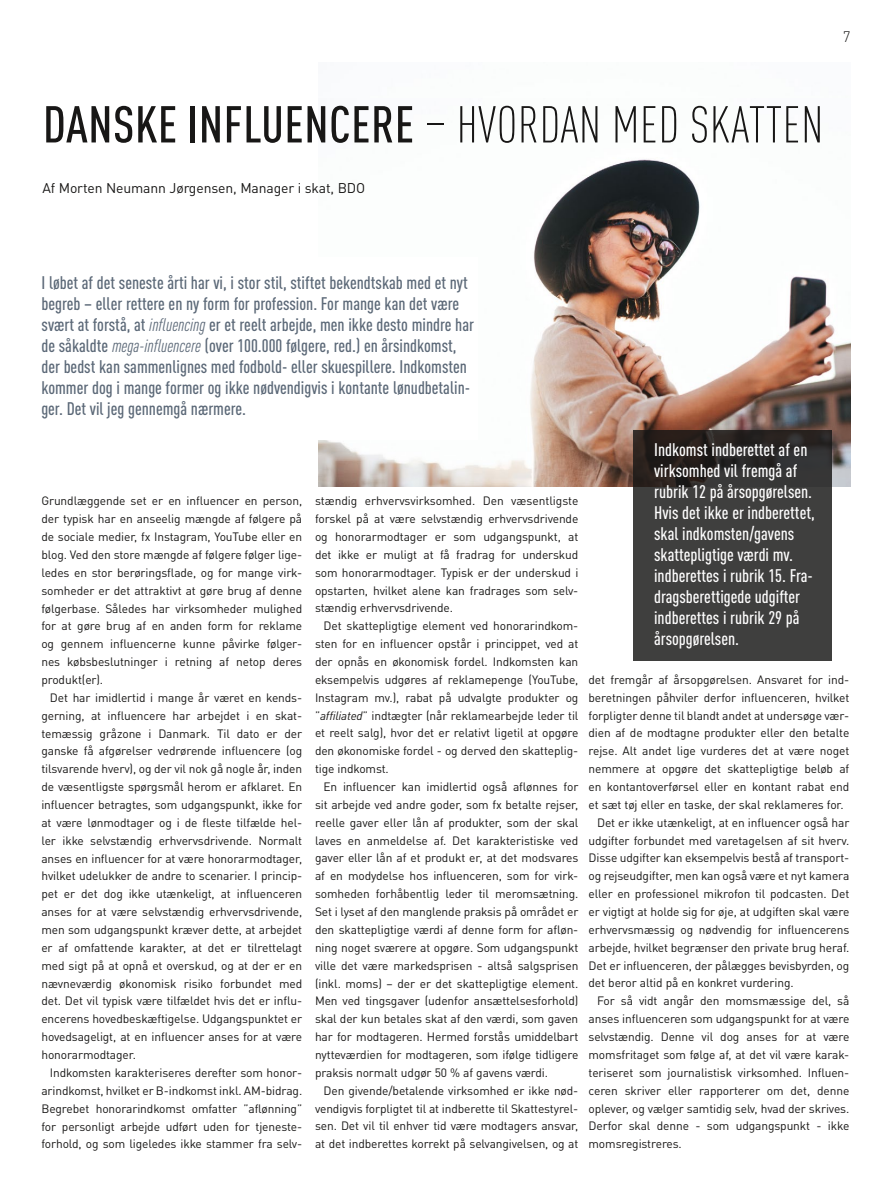
<style>
.page{position:relative;width:893px;height:1191px;background:#fff}
.page>*{position:absolute;margin:0;border:0;box-sizing:border-box;transform-origin:0 0}
.t1{font:300 condensed 51px "DINOT";letter-spacing:.01em;color:#181716}
.t2{font:500 condensed 18px/21px "DINOT";color:#5b6877}
.t3{font:500 condensed 18px/21px "DINOT";color:#fff}
.t4{font:300 15px "DINOT";color:#181716}
.t5{font:13.95px "DINOT";letter-spacing:-.01em;color:#181716}
.t6{font:12px/17.9px "DINOT";letter-spacing:-.01em;color:#181716;text-align:justify}
.s1{font-weight:500}
.s2{font-weight:400;font-style:italic}
.s3{font-style:italic}
</style>
<div class="page">
<img style="left:319px;top:159px;width:532px;height:328px">
<div style="left:41px;top:257px;width:437px;height:183px;background:#fff"></div>
<svg style="left:634px;top:431px;width:198px;height:230px;background:#3a3938"></svg>
<p class="t4" style="left:843px;top:27px;width:9px">7</p>
<h1 class="t1" style="left:43px;top:95px;width:782px"><span class="s1">DANSKE INFLUENCERE</span> – HVORDAN MED SKATTEN</h1>
<p class="t5" style="left:43px;top:179px;width:324px">Af Morten Neumann Jørgensen, Manager i skat, BDO</p>
<p class="t2" style="left:41px;top:272px;width:434px">I løbet af det seneste årti har vi, i stor stil, stiftet bekendtskab med et nyt begreb – eller rettere en ny form for profession. For mange kan det være svært at forstå, at <span class="s2">influencing</span> er et reelt arbejde, men ikke desto mindre har de såkaldte <span class="s2">mega-influencere</span> (over 100.000 følgere, red.) en årsindkomst, der bedst kan sammenlignes med fodbold- eller skuespillere. Indkomsten kommer dog i mange former og ikke nødvendigvis i kontante lønudbetalin&shy;ger. Det vil jeg gennemgå nærmere.</p>
<p class="t6" style="left:41px;top:492px;width:262px">Grundlæggende set er en influencer en person, der typisk har en anseelig mængde af følgere på de sociale medier, fx Instagram, YouTube eller en blog. Ved den store mængde af følgere følger lige&shy;ledes en stor berøringsflade, og for mange virk&shy;somheder er det attraktivt at gøre brug af denne følgerbase. Således har virksomheder mulighed for at gøre brug af en anden form for reklame og gennem influencerne kunne påvirke følger&shy;nes købsbeslutninger i retning af netop deres produkt(er).</p>
<p class="t6" style="left:41px;top:688px;width:262px;text-indent:9px">Det har imidlertid i mange år været en kends&shy;gerning, at influencere har arbejdet i en skat&shy;temæssig gråzone i Danmark. Til dato er der ganske få afgørelser vedrørende influencere (og tilsvarende hverv), og der vil nok gå nogle år, inden de væsentligste spørgsmål herom er afklaret. En influencer betragtes, som udgangspunkt, ikke for at være lønmodtager og i de fleste tilfælde hel&shy;ler ikke selvstændig erhvervsdrivende. Normalt anses en influencer for at være honorarmodtager, hvilket udelukker de andre to scenarier. I princip&shy;pet er det dog ikke utænkeligt, at influenceren anses for at være selvstændig erhvervsdrivende, men som udgangspunkt kræver dette, at arbejdet er af omfattende karakter, at det er tilrettelagt med sigt på at opnå et overskud, og at der er en nævneværdig økonomisk risiko forbundet med det. Det vil typisk være tilfældet hvis det er influ&shy;encerens hovedbeskæftigelse. Udgangspunktet er hovedsageligt, at en influencer anses for at være honorarmodtager.</p>
<p class="t6" style="left:41px;top:1063px;width:262px;text-indent:8px">Indkomsten karakteriseres derefter som honor&shy;arindkomst, hvilket er B-indkomst inkl. AM-bidrag.<br>Begrebet honorarindkomst omfatter ”aflønning” for personligt arbejde udført uden for tjeneste&shy;forhold, og som ligeledes ikke stammer fra selv-</p>
<p class="t6" style="left:315px;top:492px;width:265px">stændig erhvervsvirksomhed. Den væsentligste forskel på at være selvstændig erhvervsdrivende og honorarmodtager er som udgangspunkt, at det ikke er muligt at få fradrag for underskud som honorarmodtager. Typisk er der underskud i opstarten, hvilket alene kan fradrages som selv&shy;stændig erhvervsdrivende.</p>
<p class="t6" style="left:315px;top:617px;width:265px;text-indent:9px">Det skattepligtige element ved honorarindkom&shy;sten for en influencer opstår i princippet, ved at der opnås en økonomisk fordel. Indkomsten kan eksempelvis udgøres af reklamepenge (YouTube, Instagram mv.), rabat på udvalgte produkter og ”<span class="s3">affiliated</span>” indtægter (når reklamearbejde leder til et reelt salg), hvor det er relativt ligetil at opgøre den økonomiske fordel - og derved den skatteplig&shy;tige indkomst.</p>
<p class="t6" style="left:315px;top:777px;width:265px;text-indent:9px">En influencer kan imidlertid også aflønnes for sit arbejde ved andre goder, som fx betalte rejser, reelle gaver eller lån af produkter, som der skal laves en anmeldelse af. Det karakteristiske ved gaver eller lån af et produkt er, at det modsvares af en modydelse hos influenceren, som for virk&shy;somheden forhåbentlig leder til meromsætning.<br>Set i lyset af den manglende praksis på området er den skattepligtige værdi af denne form for afløn&shy;ning noget sværere at opgøre. Som udgangspunkt ville det være markedsprisen - altså salgsprisen (inkl. moms) – der er det skattepligtige element.<br>Men ved tingsgaver (udenfor ansættelsesforhold) skal der kun betales skat af den værdi, som gaven har for modtageren. Hermed forstås umiddelbart nytteværdien for modtageren, som ifølge tidligere praksis normalt udgør 50 % af gavens værdi.</p>
<p class="t6" style="left:315px;top:1081px;width:265px;text-indent:9px">Den givende/betalende virksomhed er ikke nød&shy;vendigvis forpligtet til at indberette til Skattestyrel&shy;sen. Det vil til enhver tid være modtagers ansvar, at det indberettes korrekt på selvangivelsen, og at</p>
<p class="t3" style="left:654px;top:439px;width:162px">Indkomst indberettet af en virksomhed vil fremgå af rubrik 12 på årsopgørelsen.<br>Hvis det ikke er indberettet, skal indkomsten/gavens skattepligtige værdi mv. indberettes i rubrik 15. Fra&shy;dragsberettigede udgifter indberettes i rubrik 29 på årsopgørelsen.</p>
<p class="t6" style="left:589px;top:670px;width:262px">det fremgår af årsopgørelsen. Ansvaret for ind-</p>
<p class="t6" style="left:589px;top:688px;width:262px">beretningen påhviler derfor influenceren, hvilket</p>
<p class="t6" style="left:589px;top:706px;width:262px">forpligter denne til blandt andet at undersøge vær-</p>
<p class="t6" style="left:589px;top:724px;width:262px">dien af de modtagne produkter eller den betalte</p>
<p class="t6" style="left:589px;top:742px;width:262px">rejse. Alt andet lige vurderes det at være noget</p>
<p class="t6" style="left:589px;top:759px;width:262px">nemmere at opgøre det skattepligtige beløb af</p>
<p class="t6" style="left:589px;top:777px;width:262px">en kontantoverførsel eller en kontant rabat end</p>
<p class="t6" style="left:589px;top:795px;width:257px">et sæt tøj eller en taske, der skal reklameres for.</p>
<p class="t6" style="left:597px;top:813px;width:254px">Det er ikke utænkeligt, at en influencer også har</p>
<p class="t6" style="left:589px;top:831px;width:262px">udgifter forbundet med varetagelsen af sit hverv.</p>
<p class="t6" style="left:589px;top:849px;width:262px">Disse udgifter kan eksempelvis bestå af transport-</p>
<p class="t6" style="left:589px;top:867px;width:262px">og rejseudgifter, men kan også være et nyt kamera</p>
<p class="t6" style="left:589px;top:884px;width:262px">eller en professionel mikrofon til podcasten. Det</p>
<p class="t6" style="left:589px;top:902px;width:262px">er vigtigt at holde sig for øje, at udgiften skal være</p>
<p class="t6" style="left:589px;top:920px;width:262px">erhvervsmæssig og nødvendig for influencerens</p>
<p class="t6" style="left:589px;top:938px;width:262px">arbejde, hvilket begrænser den private brug heraf.</p>
<p class="t6" style="left:589px;top:956px;width:262px">Det er influenceren, der pålægges bevisbyrden, og</p>
<p class="t6" style="left:589px;top:974px;width:207px">det beror altid på en konkret vurdering.</p>
<p class="t6" style="left:597px;top:991px;width:254px">For så vidt angår den momsmæssige del, så</p>
<p class="t6" style="left:589px;top:1009px;width:262px">anses influenceren som udgangspunkt for at være</p>
<p class="t6" style="left:589px;top:1027px;width:262px">selvstændig. Denne vil dog anses for at være</p>
<p class="t6" style="left:589px;top:1045px;width:262px">momsfritaget som følge af, at det vil være karak-</p>
<p class="t6" style="left:589px;top:1063px;width:262px">teriseret som journalistisk virksomhed. Influen-</p>
<p class="t6" style="left:589px;top:1081px;width:262px">ceren skriver eller rapporterer om det, denne</p>
<p class="t6" style="left:589px;top:1099px;width:262px">oplever, og vælger samtidig selv, hvad der skrives.</p>
<p class="t6" style="left:589px;top:1116px;width:262px">Derfor skal denne - som udgangspunkt - ikke</p>
<p class="t6" style="left:589px;top:1134px;width:95px">momsregistreres.</p>
</div>
